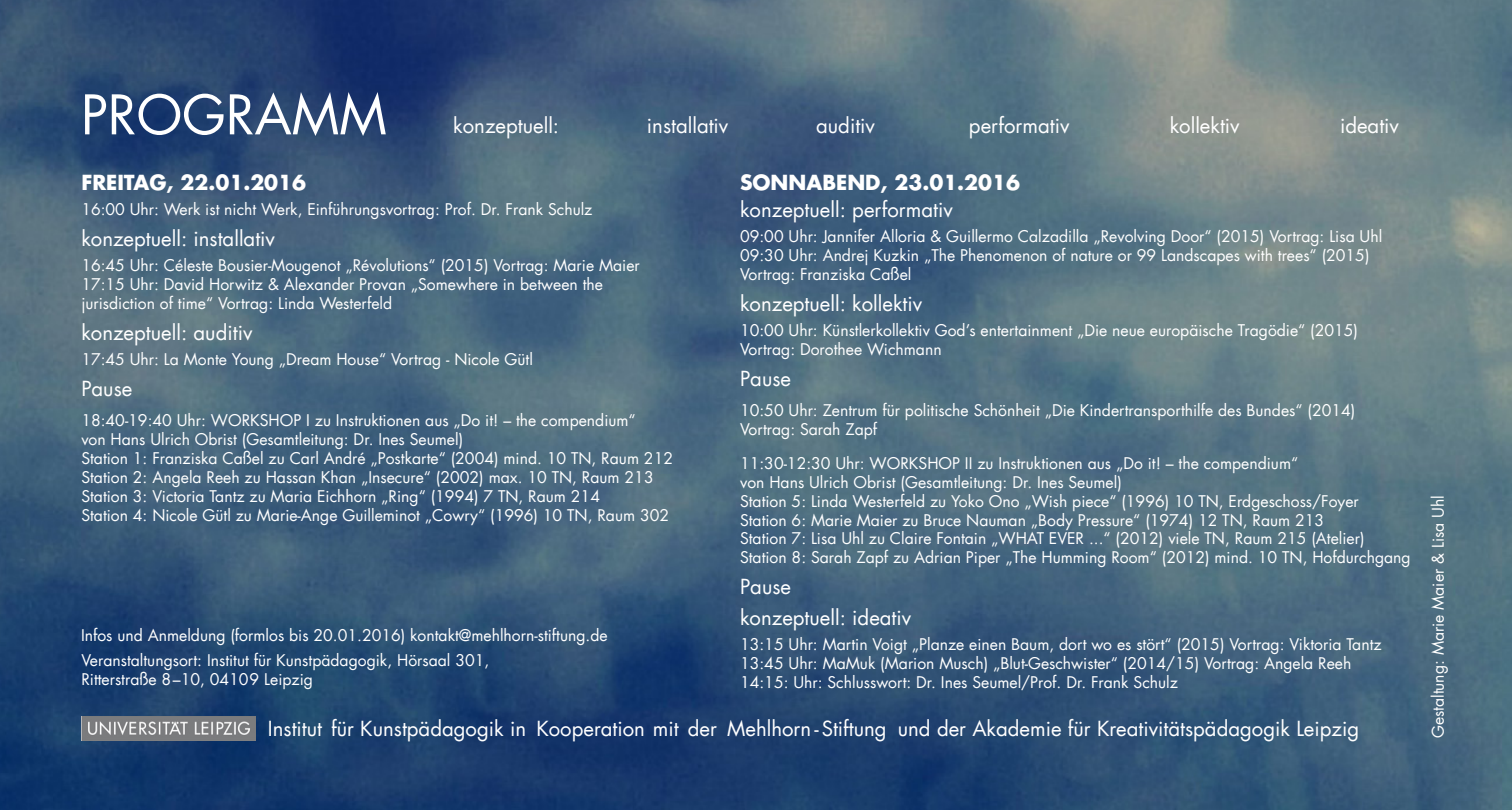
<style>
.page{position:relative;width:1512px;height:810px;background:#fff}
.page>*{position:absolute;margin:0;border:0;box-sizing:border-box;transform-origin:0 0}
.t1{font:53.1px "Futura";color:#fff}
.t2{font:20.25px "Futura";color:#fff}
.t3{font:700 20.25px "Futura";color:#fff}
.t4{font:15.75px/18.9px "Futura";color:#fff}
</style>
<div class="page">
<img style="left:0;top:0;width:1512px;height:810px">
<img style="left:82px;top:716px;width:173px;height:25px">
<p class="t1" style="left:81px;top:81px;width:307px">PROGRAMM</p>
<p class="t2" style="left:453px;top:113px;width:107px">konzeptuell:</p>
<p class="t2" style="left:647px;top:113px;width:83px">installativ</p>
<p class="t2" style="left:816px;top:113px;width:60px">auditiv</p>
<p class="t2" style="left:969px;top:113px;width:102px">performativ</p>
<p class="t2" style="left:1169px;top:113px;width:71px">kollektiv</p>
<p class="t2" style="left:1340px;top:113px;width:60px">ideativ</p>
<p class="t3" style="left:81px;top:169px;width:226px">FREITAG, 22.01.2016</p>
<p class="t4" style="left:81px;top:200px;width:513px">16:00 Uhr: Werk ist nicht Werk, Einführungsvortrag: Prof. Dr. Frank Schulz</p>
<p class="t2" style="left:81px;top:225px;width:195px">konzeptuell: installativ</p>
<p class="t4" style="left:81px;top:256px;width:560px">16:45 Uhr: Céleste Bousier-Mougenot „Révolutions“ (2015) Vortrag: Marie Maier</p>
<p class="t4" style="left:81px;top:275px;width:523px">17:15 Uhr: David Horwitz &amp; Alexander Provan „Somewhere in between the jurisdiction of time“ Vortrag: Linda Westerfeld</p>
<p class="t2" style="left:81px;top:319px;width:173px">konzeptuell: auditiv</p>
<p class="t4" style="left:81px;top:350px;width:453px">17:45 Uhr: La Monte Young „Dream House“ Vortrag - Nicole Gütl</p>
<p class="t2" style="left:81px;top:375px;width:53px">Pause</p>
<p class="t4" style="left:81px;top:411px;width:556px">18:40-19:40 Uhr: WORKSHOP I zu Instruktionen aus „Do it! – the compendium“ von Hans Ulrich Obrist (Gesamtleitung: Dr. Ines Seumel)</p>
<p class="t4" style="left:81px;top:449px;width:593px">Station 1: Franziska Caßel zu Carl André „Postkarte“ (2004) mind. 10 TN, Raum 212</p>
<p class="t4" style="left:81px;top:468px;width:574px">Station 2: Angela Reeh zu Hassan Khan „Insecure“ (2002) max. 10 TN, Raum 213</p>
<p class="t4" style="left:81px;top:487px;width:520px">Station 3: Victoria Tantz zu Maria Eichhorn „Ring“ (1994) 7 TN, Raum 214</p>
<p class="t4" style="left:81px;top:506px;width:589px">Station 4: Nicole Gütl zu Marie-Ange Guilleminot „Cowry“ (1996) 10 TN, Raum 302</p>
<p class="t3" style="left:740px;top:169px;width:282px">SONNABEND, 23.01.2016</p>
<p class="t2" style="left:740px;top:196px;width:214px">konzeptuell: performativ</p>
<p class="t4" style="left:740px;top:227px;width:644px">09:00 Uhr: Jannifer Alloria &amp; Guillermo Calzadilla „Revolving Door“ (2015) Vortrag: Lisa Uhl</p>
<p class="t4" style="left:740px;top:246px;width:631px">09:30 Uhr: Andrej Kuzkin „The Phenomenon of nature or 99 Landscapes with trees“ (2015)<br>Vortrag: Franziska Caßel</p>
<p class="t2" style="left:740px;top:290px;width:184px">konzeptuell: kollektiv</p>
<p class="t4" style="left:740px;top:321px;width:619px">10:00 Uhr: Künstlerkollektiv God’s entertainment „Die neue europäische Tragödie“ (2015)<br>Vortrag: Dorothee Wichmann</p>
<p class="t2" style="left:740px;top:365px;width:53px">Pause</p>
<p class="t4" style="left:740px;top:401px;width:617px">10:50 Uhr: Zentrum für politische Schönheit „Die Kindertransporthilfe des Bundes“ (2014)<br>Vortrag: Sarah Zapf</p>
<p class="t4" style="left:740px;top:454px;width:560px">11:30-12:30 Uhr: WORKSHOP II zu Instruktionen aus „Do it! – the compendium“ von Hans Ulrich Obrist (Gesamtleitung: Dr. Ines Seumel)</p>
<p class="t4" style="left:740px;top:492px;width:620px">Station 5: Linda Westerfeld zu Yoko Ono „Wish piece“ (1996) 10 TN, Erdgeschoss/Foyer</p>
<p class="t4" style="left:740px;top:511px;width:586px">Station 6: Marie Maier zu Bruce Nauman „Body Pressure“ (1974) 12 TN, Raum 213</p>
<p class="t4" style="left:740px;top:529px;width:626px">Station 7: Lisa Uhl zu Claire Fontain „WHAT EVER ...“ (2012) viele TN, Raum 215 (Atelier)</p>
<p class="t4" style="left:740px;top:548px;width:672px">Station 8: Sarah Zapf zu Adrian Piper „The Humming Room“ (2012) mind. 10 TN, Hofdurchgang</p>
<p class="t2" style="left:740px;top:574px;width:53px">Pause</p>
<p class="t2" style="left:740px;top:605px;width:173px">konzeptuell: ideativ</p>
<p class="t4" style="left:740px;top:635px;width:643px">13:15 Uhr: Martin Voigt „Planze einen Baum, dort wo es stört“ (2015) Vortrag: Viktoria Tantz</p>
<p class="t4" style="left:740px;top:654px;width:613px">13:45 Uhr: MaMuk (Marion Musch) „Blut-Geschwister“ (2014/15) Vortrag: Angela Reeh</p>
<p class="t4" style="left:740px;top:673px;width:439px">14:15: Uhr: Schlusswort: Dr. Ines Seumel/Prof. Dr. Frank Schulz</p>
<p class="t2" style="left:268px;top:716px;width:1092px">Institut für Kunstpädagogik in Kooperation mit der Mehlhorn -Stiftung und der Akademie für Kreativitätspädagogik Leipzig</p>
<p class="t4" style="left:81px;top:626px;width:528px">Infos und Anmeldung (formlos bis 20.01.2016) kontakt@mehlhorn-stiftung.de</p>
<p class="t4" style="left:81px;top:651px;width:409px">Veranstaltungsort: Institut für Kunstpädagogik, Hörsaal 301,<br>Ritterstraße 8–10, 04109 Leipzig</p>
<p class="t4" style="left:1429px;top:738px;width:244px;rotate:-90deg">Gestaltung: Marie Maier &amp; Lisa Uhl</p>
</div>
